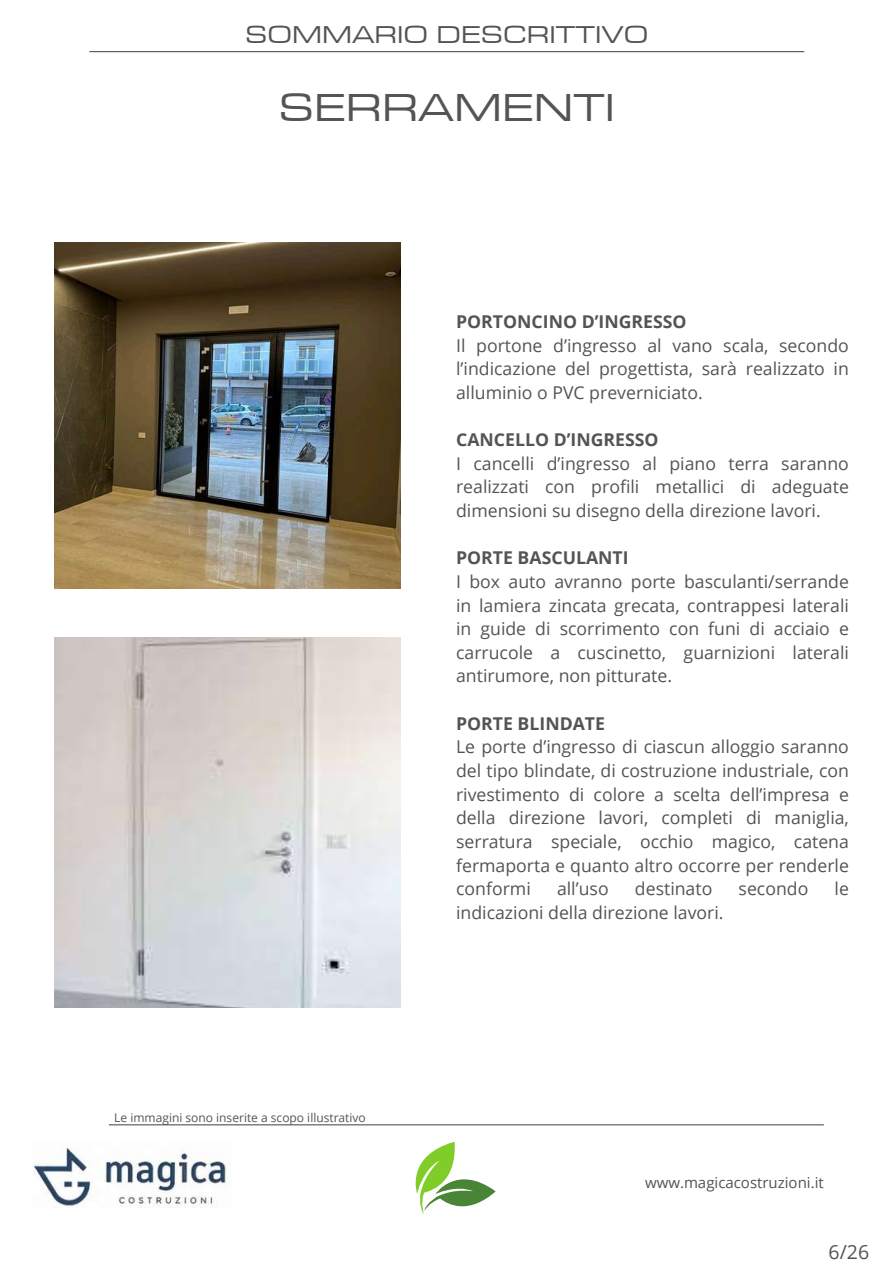
<style>
.page{position:relative;width:894px;height:1264px;background:#fff}
.page>*{position:absolute;margin:0;border:0;box-sizing:border-box;transform-origin:0 0}
.t1{font:48px "Arian LT";color:#545454}
.t2{font:30px "Arian LT";color:#545454}
.t3{font:19.5px "Open Sans";color:#545454}
.t4{font:17.7px/23.7px "Open Sans";color:#545454;text-align:justify}
.t5{font:700 17.7px "Open Sans";color:#545454}
.t6{font:15px "Open Sans";color:#545454}
.t7{font:12px "Open Sans";color:#545454}
</style>
<div class="page">
<hr style="left:89px;top:51px;width:715px;height:1px;background:#545454">
<img style="left:54px;top:242px;width:347px;height:347px">
<hr style="left:109px;top:1124px;width:714px;height:1px;background:#545454">
<img style="left:33px;top:1147px;width:193px;height:59px">
<svg style="left:415px;top:1141px;width:80px;height:73px"></svg>
<img style="left:54px;top:638px;width:347px;height:369px">
<h2 class="t2" style="left:245px;top:15px;width:405px">SOMMARIO DESCRITTIVO</h2>
<h1 class="t1" style="left:278px;top:77px;width:338px">SERRAMENTI</h1>
<p class="t7" style="left:114px;top:1109px;width:253px">Le immagini sono inserite a scopo illustrativo</p>
<p class="t5" style="left:456px;top:309px;width:232px">PORTONCINO D’INGRESSO</p>
<p class="t4" style="left:456px;top:333px;width:394px">Il portone d’ingresso al vano scala, secondo l’indicazione del progettista, sarà realizzato in alluminio o PVC preverniciato.</p>
<p class="t5" style="left:456px;top:427px;width:204px">CANCELLO D’INGRESSO</p>
<p class="t4" style="left:456px;top:451px;width:394px">I cancelli d’ingresso al piano terra saranno realizzati con profili metallici di adeguate dimensioni su disegno della direzione lavori.</p>
<p class="t5" style="left:456px;top:545px;width:174px">PORTE BASCULANTI</p>
<p class="t4" style="left:456px;top:569px;width:394px">I box auto avranno porte basculanti/serrande in lamiera zincata grecata, contrappesi laterali in guide di scorrimento con funi di acciaio e carrucole a cuscinetto, guarnizioni laterali antirumore, non pitturate.</p>
<p class="t5" style="left:456px;top:710px;width:150px">PORTE BLINDATE</p>
<p class="t4" style="left:456px;top:734px;width:394px">Le porte d’ingresso di ciascun alloggio saranno del tipo blindate, di costruzione industriale, con rivestimento di colore a scelta dell’impresa e della direzione lavori, completi di maniglia, serratura speciale, occhio magico, catena fermaporta e quanto altro occorre per renderle conformi</p>
<p class="t4" style="left:557px;top:876px;width:53px">all’uso</p>
<p class="t4" style="left:634px;top:876px;width:79px">destinato</p>
<p class="t4" style="left:738px;top:876px;width:71px">secondo</p>
<p class="t4" style="left:834px;top:876px;width:16px">le</p>
<p class="t4" style="left:456px;top:900px;width:269px">indicazioni della direzione lavori.</p>
<p class="t6" style="left:644px;top:1172px;width:180px">www.magicacostruzioni.it</p>
<p class="t3" style="left:828px;top:1237px;width:42px">6/26</p>
</div>
